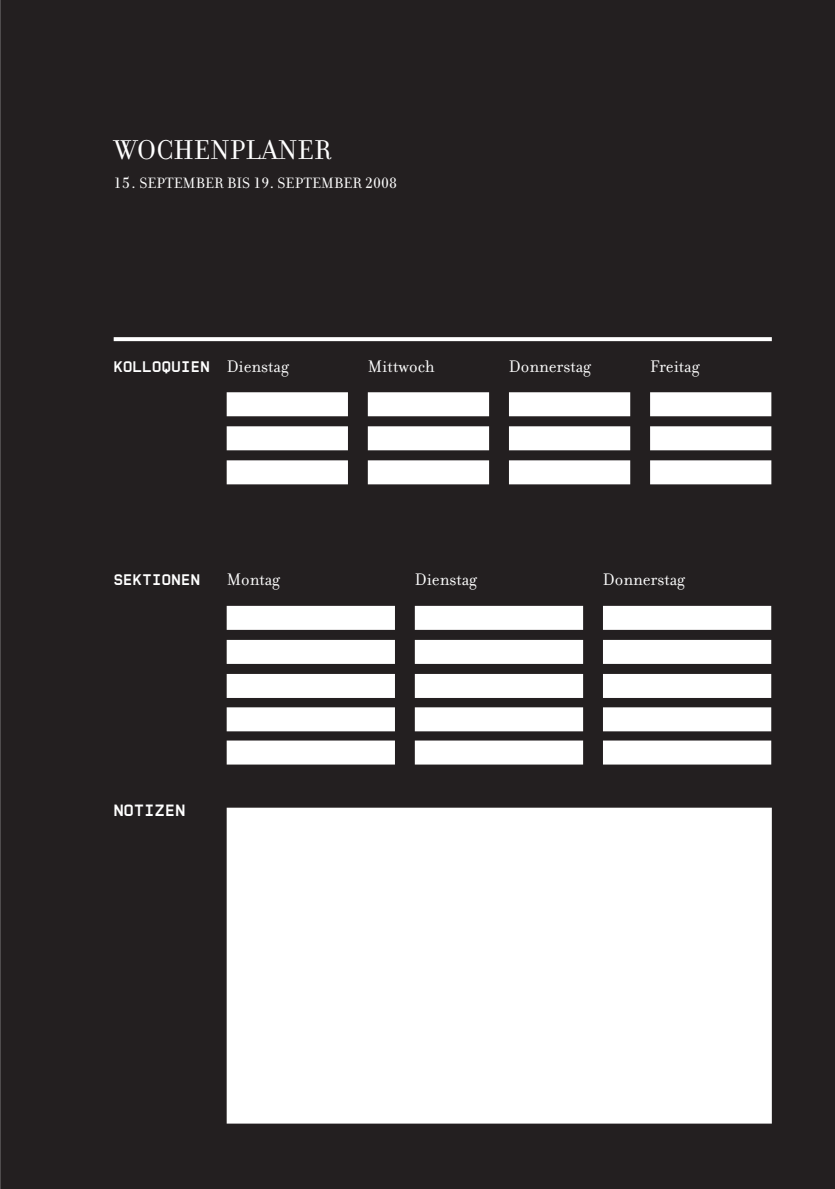
<style>
.page{position:relative;width:835px;height:1189px;background:#fff}
.page>*{position:absolute;margin:0;border:0;box-sizing:border-box;transform-origin:0 0}
.t1{font:40px "Filosofia Grand Caps";color:#fff}
.t2{font:22px "Filosofia Grand Caps";color:#fff}
.t3{font:18px "Filosofia";color:#fff}
.t4{font:700 16px "Office";letter-spacing:.025em;color:#fff}
.t5{font:700 15px "Office";letter-spacing:.025em;color:#fff}
</style>
<div class="page">
<div style="left:0;top:0;width:834px;height:1188px;background:#231f20"></div>
<div style="left:228px;top:393px;width:119px;height:22px;background:#fff"></div>
<div style="left:227px;top:392px;width:121px;height:24px;border:2px solid #fff"></div>
<div style="left:228px;top:427px;width:119px;height:22px;background:#fff"></div>
<div style="left:227px;top:426px;width:121px;height:24px;border:2px solid #fff"></div>
<div style="left:228px;top:461px;width:119px;height:22px;background:#fff"></div>
<div style="left:227px;top:460px;width:121px;height:24px;border:2px solid #fff"></div>
<svg style="left:114px;top:337px;width:657px;height:4px"></svg>
<div style="left:228px;top:606px;width:166px;height:22px;background:#fff"></div>
<div style="left:227px;top:605px;width:168px;height:24px;border:2px solid #fff"></div>
<div style="left:228px;top:640px;width:166px;height:22px;background:#fff"></div>
<div style="left:227px;top:639px;width:168px;height:24px;border:2px solid #fff"></div>
<div style="left:228px;top:674px;width:166px;height:22px;background:#fff"></div>
<div style="left:227px;top:673px;width:168px;height:24px;border:2px solid #fff"></div>
<div style="left:228px;top:808px;width:542px;height:314px;background:#fff"></div>
<div style="left:227px;top:807px;width:544px;height:316px;border:2px solid #fff"></div>
<div style="left:228px;top:708px;width:166px;height:22px;background:#fff"></div>
<div style="left:227px;top:707px;width:168px;height:24px;border:2px solid #fff"></div>
<div style="left:228px;top:741px;width:166px;height:22px;background:#fff"></div>
<div style="left:227px;top:740px;width:168px;height:24px;border:2px solid #fff"></div>
<div style="left:369px;top:393px;width:119px;height:22px;background:#fff"></div>
<div style="left:368px;top:392px;width:121px;height:24px;border:2px solid #fff"></div>
<div style="left:369px;top:427px;width:119px;height:22px;background:#fff"></div>
<div style="left:368px;top:426px;width:121px;height:24px;border:2px solid #fff"></div>
<div style="left:369px;top:461px;width:119px;height:22px;background:#fff"></div>
<div style="left:368px;top:460px;width:121px;height:24px;border:2px solid #fff"></div>
<div style="left:510px;top:393px;width:119px;height:22px;background:#fff"></div>
<div style="left:509px;top:392px;width:121px;height:24px;border:2px solid #fff"></div>
<div style="left:510px;top:427px;width:119px;height:22px;background:#fff"></div>
<div style="left:509px;top:426px;width:121px;height:24px;border:2px solid #fff"></div>
<div style="left:510px;top:461px;width:119px;height:22px;background:#fff"></div>
<div style="left:509px;top:460px;width:121px;height:24px;border:2px solid #fff"></div>
<div style="left:651px;top:393px;width:119px;height:22px;background:#fff"></div>
<div style="left:650px;top:392px;width:121px;height:24px;border:2px solid #fff"></div>
<div style="left:651px;top:427px;width:119px;height:22px;background:#fff"></div>
<div style="left:650px;top:426px;width:121px;height:24px;border:2px solid #fff"></div>
<div style="left:651px;top:461px;width:119px;height:22px;background:#fff"></div>
<div style="left:650px;top:460px;width:121px;height:24px;border:2px solid #fff"></div>
<div style="left:416px;top:606px;width:166px;height:22px;background:#fff"></div>
<div style="left:415px;top:605px;width:168px;height:24px;border:2px solid #fff"></div>
<div style="left:416px;top:640px;width:166px;height:22px;background:#fff"></div>
<div style="left:415px;top:639px;width:168px;height:24px;border:2px solid #fff"></div>
<div style="left:416px;top:674px;width:166px;height:22px;background:#fff"></div>
<div style="left:415px;top:673px;width:168px;height:24px;border:2px solid #fff"></div>
<div style="left:416px;top:708px;width:166px;height:22px;background:#fff"></div>
<div style="left:415px;top:707px;width:168px;height:24px;border:2px solid #fff"></div>
<div style="left:416px;top:741px;width:166px;height:22px;background:#fff"></div>
<div style="left:415px;top:740px;width:168px;height:24px;border:2px solid #fff"></div>
<div style="left:603px;top:606px;width:167px;height:22px;background:#fff"></div>
<div style="left:602px;top:605px;width:169px;height:24px;border:2px solid #fff"></div>
<div style="left:603px;top:640px;width:167px;height:22px;background:#fff"></div>
<div style="left:602px;top:639px;width:169px;height:24px;border:2px solid #fff"></div>
<div style="left:603px;top:674px;width:167px;height:22px;background:#fff"></div>
<div style="left:602px;top:673px;width:169px;height:24px;border:2px solid #fff"></div>
<div style="left:603px;top:708px;width:167px;height:22px;background:#fff"></div>
<div style="left:602px;top:707px;width:169px;height:24px;border:2px solid #fff"></div>
<div style="left:603px;top:741px;width:167px;height:22px;background:#fff"></div>
<div style="left:602px;top:740px;width:169px;height:24px;border:2px solid #fff"></div>
<h1 class="t1" style="left:114px;top:125px;width:219px">wochenplaner</h1>
<p class="t2" style="left:114px;top:169px;width:285px">15. september bis 19. september 2008</p>
<p class="t5" style="left:114px;top:358px;width:97px">KOLLOQUIEN</p>
<p class="t3" style="left:227px;top:356px;width:64px">Dienstag</p>
<p class="t5" style="left:114px;top:571px;width:88px">SEKTIONEN</p>
<p class="t3" style="left:227px;top:569px;width:55px">Montag</p>
<p class="t3" style="left:368px;top:356px;width:68px">Mittwoch</p>
<p class="t3" style="left:509px;top:356px;width:84px">Donnerstag</p>
<p class="t3" style="left:650px;top:356px;width:51px">Freitag</p>
<p class="t3" style="left:415px;top:569px;width:64px">Dienstag</p>
<p class="t3" style="left:602px;top:569px;width:84px">Donnerstag</p>
<p class="t4" style="left:114px;top:800px;width:73px">NOTIZEN</p>
</div>
